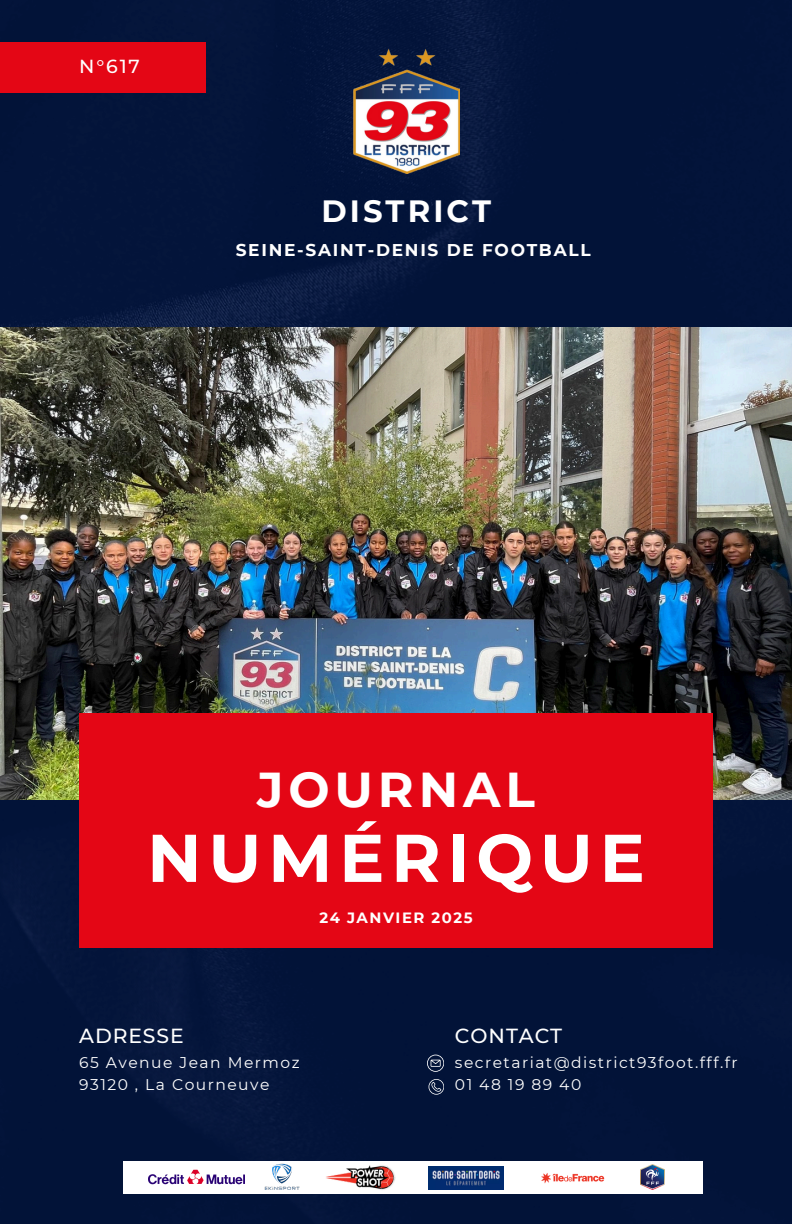
<style>
.page{position:relative;width:792px;height:1224px;background:#021338}
.page>*{position:absolute;margin:0;border:0;box-sizing:border-box;transform-origin:0 0}
.t1{font:700 67.4px "Montserrat";letter-spacing:.1em;color:#fff}
.t2{font:700 48.8px "Montserrat";letter-spacing:.1em;color:#fff}
.t3{font:700 30.8px "Montserrat";letter-spacing:.1em;color:#fff}
.t4{font:500 20.4px "Montserrat";letter-spacing:.045em;color:#fff}
.t5{font:500 18.8px "Montserrat";color:#fff}
.t6{font:700 17px "Montserrat";letter-spacing:.1em;color:#fff}
.t7{font:15.6px/22px "Montserrat";letter-spacing:.095em;color:#fff}
.t8{font:700 14.8px "Montserrat";letter-spacing:.1em;color:#fff}
</style>
<div class="page">
<img style="left:0;top:328px;width:791px;height:471px">
<div style="left:79px;top:713px;width:634px;height:234px;background:#e40615"></div>
<img style="left:353px;top:46px;width:107px;height:128px">
<div style="left:0;top:43px;width:206px;height:50px;background:#e40615"></div>
<div style="left:123px;top:1161px;width:580px;height:32px;background:#fff"></div>
<img style="left:148px;top:1169px;width:96px;height:15px">
<img style="left:262px;top:1157px;width:39px;height:39px">
<img style="left:326px;top:1165px;width:70px;height:25px">
<img style="left:541px;top:1173px;width:64px;height:11px">
<img style="left:429px;top:1167px;width:75px;height:22px">
<img style="left:641px;top:1164px;width:24px;height:26px">
<svg style="left:429px;top:1079px;width:15px;height:15px"></svg>
<svg style="left:427px;top:1055px;width:17px;height:16px"></svg>
<h6 class="t5" style="left:79px;top:55px;width:62px">N°617</h6>
<p class="t3" style="left:321px;top:192px;width:171px">DISTRICT</p>
<h3 class="t6" style="left:236px;top:240px;width:356px">SEINE-SAINT-DENIS DE FOOTBALL</h3>
<p class="t2" style="left:257px;top:759px;width:279px">JOURNAL</p>
<h5 class="t1" style="left:147px;top:817px;width:499px">NUMÉRIQUE</h5>
<h4 class="t8" style="left:319px;top:909px;width:155px">24 JANVIER 2025</h4>
<h2 class="t4" style="left:79px;top:1023px;width:106px">ADRESSE</h2>
<h1 class="t7" style="left:79px;top:1052px;width:222px">65 Avenue Jean Mermoz<br>93120 , La Courneuve</h1>
<p class="t4" style="left:455px;top:1023px;width:109px">CONTACT</p>
<h4 class="t7" style="left:455px;top:1052px;width:284px">secretariat@district93foot.fff.fr<br>01 48 19 89 40</h4>
</div>
